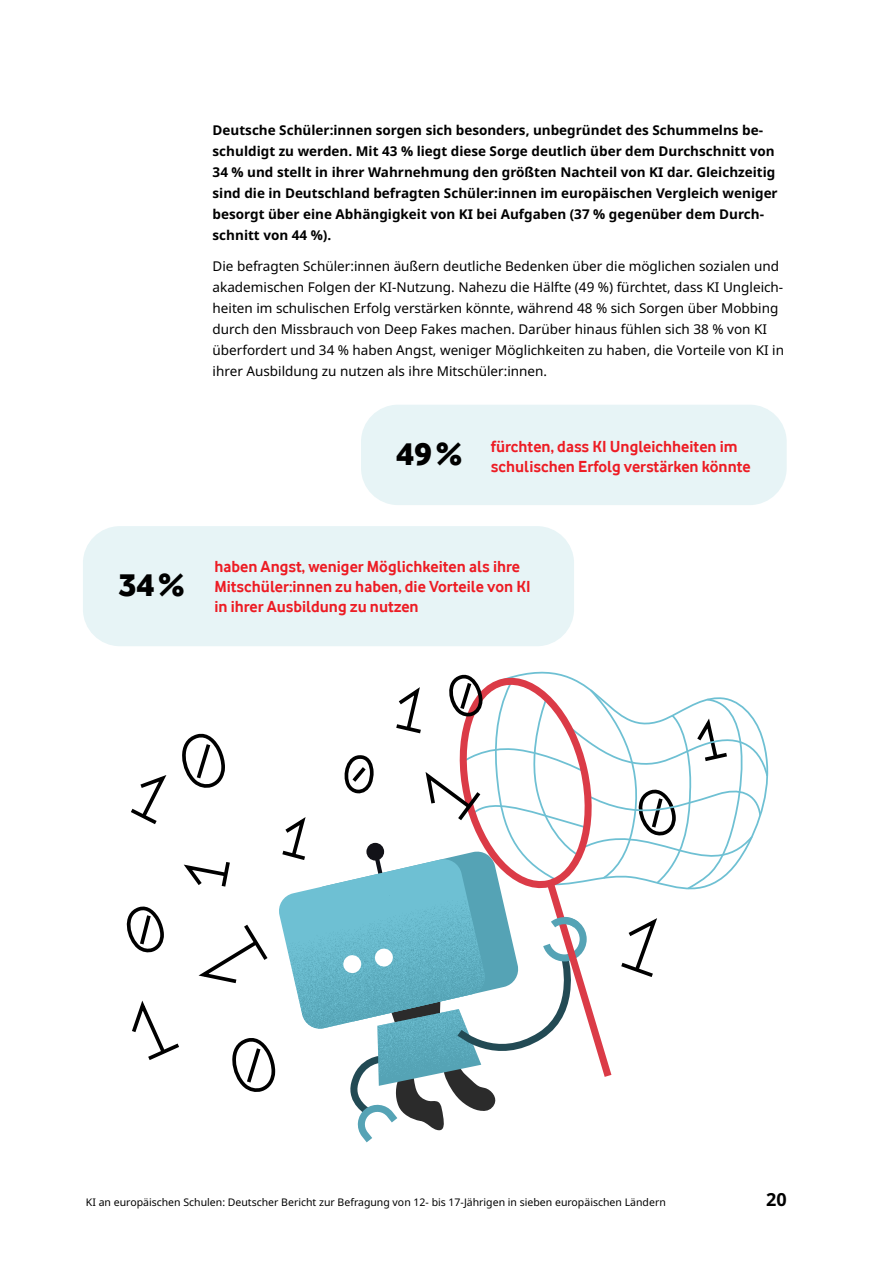
<style>
.page{position:relative;width:893px;height:1263px;background:#fff}
.page>*{position:absolute;margin:0;border:0;box-sizing:border-box;transform-origin:0 0}
.t1{font:33px "Vodafone Ex B";color:#000}
.t2{font:700 18px "Noto Sans";color:#000}
.t3{font:700 16.5px/19.8px "Vodafone Rg";color:#ed1c24}
.t4{font:13.5px/21px "Noto Sans";color:#000}
.t5{font:700 13.5px/21px "Noto Sans";color:#000}
.t6{font:10.5px "Noto Sans";color:#000}
.s1{font-family:"Vodafone Ex B";font-weight:400;font-size:33px;color:#000}
</style>
<div class="page">
<svg style="left:126px;top:631px;width:643px;height:512px"></svg>
<div style="left:361px;top:405px;width:426px;height:100px;background:#e7f4f6;border-radius:37px"></div>
<div style="left:83px;top:526px;width:491px;height:120px;background:#e7f4f6;border-radius:37px"></div>
<p class="t5" style="left:213px;top:120px;width:567px">Deutsche Schüler:innen sorgen sich besonders, unbegründet des Schummelns be&shy;schuldigt zu werden. Mit 43 % liegt diese Sorge deutlich über dem Durchschnitt von 34 % und stellt in ihrer Wahrnehmung den größten Nachteil von KI dar. Gleichzeitig sind die in Deutschland befragten Schüler:innen im europäischen Vergleich weniger besorgt über eine Abhängigkeit von KI bei Aufgaben (37 % gegenüber dem Durch&shy;schnitt von 44 %).</p>
<p class="t4" style="left:213px;top:256px;width:573px">Die befragten Schüler:innen äußern deutliche Bedenken über die möglichen sozialen und akademischen Folgen der KI-Nutzung. Nahezu die Hälfte (49 %) fürchtet, dass KI Ungleich&shy;heiten im schulischen Erfolg verstärken könnte, während 48 % sich Sorgen über Mobbing durch den Missbrauch von Deep Fakes machen. Darüber hinaus fühlen sich 38 % von KI überfordert und 34 % haben Angst, weniger Möglichkeiten zu haben, die Vorteile von KI in ihrer Ausbildung zu nutzen als ihre Mitschüler:innen.</p>
<p class="t3" style="left:491px;top:436px;width:261px;text-indent:-95px"><span class="s1">49%</span> fürchten, dass KI Ungleichheiten im schulischen Erfolg verstärken könnte</p>
<h1 class="t1" style="left:119px;top:564px;width:67px">34%</h1>
<p class="t3" style="left:214px;top:557px;width:318px">haben Angst, weniger Möglichkeiten als ihre<br>Mitschüler:innen zu haben, die Vorteile von KI in ihrer Ausbildung zu nutzen</p>
<p class="t6" style="left:86px;top:1195px;width:581px">KI an europäischen Schulen: Deutscher Bericht zur Befragung von 12- bis 17-Jährigen in sieben europäischen Ländern</p>
<h2 class="t2" style="left:766px;top:1187px;width:22px">20</h2>
</div>
